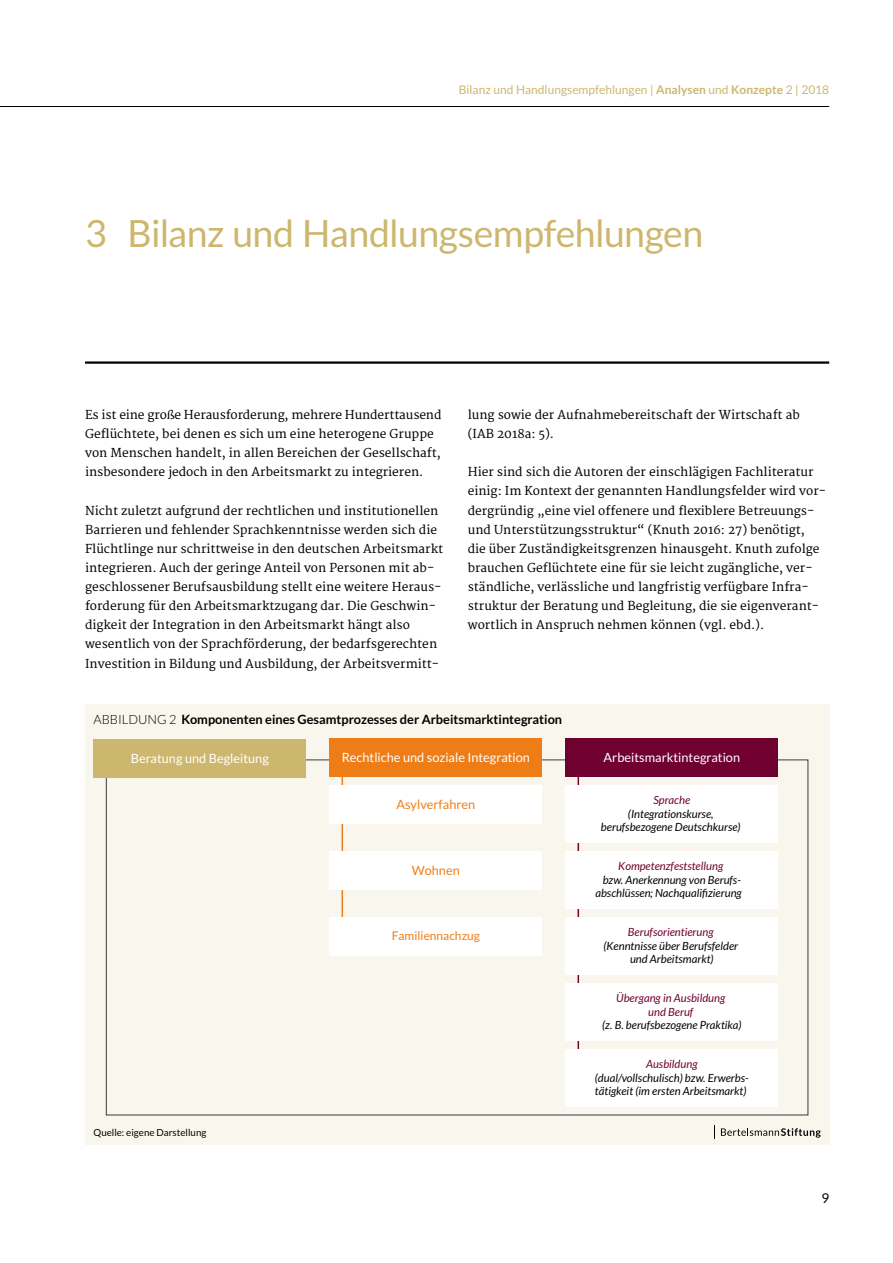
<style>
.page{position:relative;width:893px;height:1263px;background:#fff}
.page>*{position:absolute;margin:0;border:0;box-sizing:border-box;transform-origin:0 0}
.t1{font:37.5px "Lato";letter-spacing:-.015em;color:#cdb76e}
.t2{font:13.5px "Lato";color:#000}
.t3{font:12.75px "Lato";color:#fff}
.t4{font:700 12.75px "Lato";color:#000}
.t5{font:12.75px "Lato";color:#ef7d17}
.t6{font:12px/19.2px "Merriweather";color:#000}
.t7{font:12px "Lato";color:#cdb76e}
.t8{font:12px "Lato";color:#ef7d17}
.t9{font:italic 11.25px/13.5px "Lato";color:#000;text-align:center}
.t10{font:italic 11.25px/13.5px "Lato";color:#700030;text-align:center}
.t11{font:9.75px "Lato";color:#000}
.s1{font-weight:700}
.s2{font-weight:300}
</style>
<div class="page">
<hr style="left:0;top:106px;width:829px;height:1px;background:#000">
<hr style="left:85px;top:361px;width:744px;height:3px;background:#000">
<div style="left:85px;top:705px;width:744px;height:440px;background:#f9f6ee"></div>
<hr style="left:578px;top:777px;width:1px;height:319px;background:#700030">
<svg style="left:714px;top:1125px;width:1px;height:14px"></svg>
<svg style="left:721px;top:1128px;width:100px;height:10px"></svg>
<div style="left:566px;top:739px;width:212px;height:38px;background:#700030"></div>
<div style="left:94px;top:739px;width:212px;height:38px;background:#cdb76e"></div>
<div style="left:330px;top:739px;width:212px;height:38px;background:#ef7d17"></div>
<div style="left:566px;top:785px;width:212px;height:58px;background:#fff"></div>
<div style="left:566px;top:851px;width:212px;height:58px;background:#fff"></div>
<div style="left:566px;top:917px;width:212px;height:58px;background:#fff"></div>
<div style="left:566px;top:983px;width:212px;height:57px;background:#fff"></div>
<div style="left:566px;top:1049px;width:212px;height:57px;background:#fff"></div>
<hr style="left:342px;top:777px;width:1px;height:140px;background:#ef7d17">
<div style="left:330px;top:785px;width:212px;height:39px;background:#fff"></div>
<div style="left:330px;top:851px;width:212px;height:38px;background:#fff"></div>
<div style="left:330px;top:917px;width:212px;height:38px;background:#fff"></div>
<p class="t7" style="left:459px;top:83px;width:372px">Bilanz und Handlungsempfehlungen | <span class="s1">Analysen</span> und <span class="s1">Konzepte</span> 2 | 2018</p>
<h1 class="t1" style="left:85px;top:212px;width:620px">3 Bilanz und Handlungsempfehlungen</h1>
<p class="t6" style="left:85px;top:405px;width:358px">Es ist eine große Herausforderung, mehrere Hunderttausend Geflüchtete, bei denen es sich um eine heterogene Gruppe von Menschen handelt, in allen Bereichen der Gesellschaft, insbesondere jedoch in den Arbeitsmarkt zu integrieren.</p>
<p class="t6" style="left:85px;top:501px;width:360px">Nicht zuletzt aufgrund der rechtlichen und institutionellen Barrieren und fehlender Sprachkenntnisse werden sich die Flüchtlinge nur schrittweise in den deutschen Arbeitsmarkt integrieren. Auch der geringe Anteil von Personen mit ab&shy;geschlossener Berufsausbildung stellt eine weitere Heraus&shy;forderung für den Arbeitsmarktzugang dar. Die Geschwin&shy;digkeit der Integration in den Arbeitsmarkt hängt also wesentlich von der Sprachförderung, der bedarfsgerechten Investition in Bildung und Ausbildung, der Arbeitsvermitt-</p>
<p class="t6" style="left:468px;top:405px;width:334px">lung sowie der Aufnahmebereitschaft der Wirtschaft ab (IAB 2018a: 5).</p>
<p class="t6" style="left:468px;top:463px;width:360px">Hier sind sich die Autoren der einschlägigen Fachliteratur einig: Im Kontext der genannten Handlungsfelder wird vor&shy;dergründig „eine viel offenere und flexiblere Betreuungs&shy;und Unterstützungsstruktur“ (Knuth 2016: 27) benötigt, die über Zuständigkeitsgrenzen hinausgeht. Knuth zufolge brauchen Geflüchtete eine für sie leicht zugängliche, ver&shy;ständliche, verlässliche und langfristig verfügbare Infra&shy;struktur der Beratung und Begleitung, die sie eigenverant&shy;wortlich in Anspruch nehmen können (vgl. ebd.).</p>
<p class="t4" style="left:94px;top:712px;width:470px"><span class="s2">ABBILDUNG 2</span> Komponenten eines Gesamtprozesses der Arbeitsmarktintegration</p>
<p class="t3" style="left:131px;top:751px;width:140px">Beratung und Begleitung</p>
<p class="t3" style="left:342px;top:750px;width:190px">Rechtliche und soziale Integration</p>
<p class="t3" style="left:604px;top:750px;width:138px">Arbeitsmarktintegration</p>
<p class="t10" style="left:653px;top:794px;width:38px">Sprache</p>
<p class="t9" style="left:601px;top:807px;width:141px">(Integrationskurse, berufsbezogene Deutschkurse)</p>
<p class="t10" style="left:618px;top:860px;width:106px">Kompetenzfeststellung</p>
<p class="t9" style="left:595px;top:873px;width:148px">bzw. Anerkennung von Berufs&shy;abschlüssen; Nachqualifizierung</p>
<p class="t10" style="left:628px;top:926px;width:87px">Berufsorientierung</p>
<p class="t9" style="left:603px;top:939px;width:136px">(Kenntnisse über Berufsfelder und Arbeitsmarkt)</p>
<p class="t10" style="left:616px;top:992px;width:111px">Übergang in Ausbildung und Beruf</p>
<p class="t9" style="left:602px;top:1019px;width:141px">(z. B. berufsbezogene Praktika)</p>
<p class="t10" style="left:646px;top:1057px;width:53px">Ausbildung</p>
<p class="t9" style="left:595px;top:1071px;width:155px;text-align:left">(dual/vollschulisch) bzw. Erwerbs&shy;tätigkeit (im ersten Arbeitsmarkt)</p>
<p class="t5" style="left:396px;top:797px;width:80px">Asylverfahren</p>
<p class="t5" style="left:412px;top:863px;width:49px">Wohnen</p>
<p class="t8" style="left:392px;top:929px;width:90px">Familiennachzug</p>
<p class="t11" style="left:94px;top:1127px;width:114px">Quelle: eigene Darstellung</p>
<p class="t2" style="left:821px;top:1191px;width:9px">9</p>
</div>
